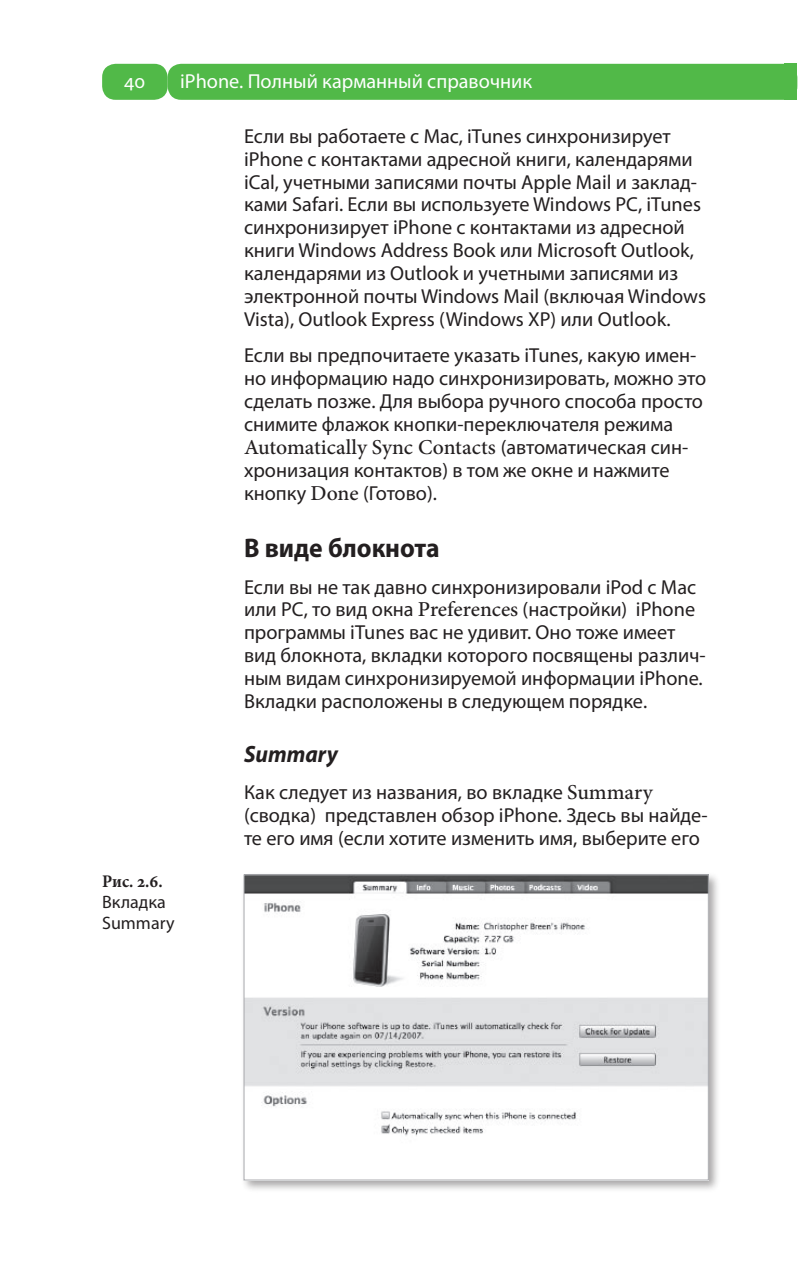
<style>
.page{position:relative;width:798px;height:1276px;background:#fff}
.page>*{position:absolute;margin:0;border:0;box-sizing:border-box;transform-origin:0 0}
.t1{font:700 27px "Myriad Pro";color:#231f20;scale:.95 1}
.t2{font:italic 700 23.62px "Myriad Pro";color:#231f20;scale:.95 1}
.t3{font:500 21.15px "Minion Pro";color:#231f20}
.t4{font:20.25px/22.9px "Myriad Pro";color:#231f20}
.t5{font:20.25px "Myriad Pro";color:#fff}
.t6{font:18px/20.7px "Myriad Pro";color:#231f20}
.t7{font:700 17.78px "Minion Pro";color:#231f20;scale:.95 1}
.s1{font-family:"Myriad Pro";font-weight:400;font-size:20.25px}
.s2{font-family:"Minion Pro";font-weight:500;font-size:21.15px}
</style>
<div class="page">
<div style="left:167px;top:64px;width:630px;height:36px;background:#51b948;border-radius:14px"></div>
<div style="left:102px;top:64px;width:65px;height:36px;background:#51b948;border-radius:14px"></div>
<div style="left:784px;top:64px;width:13px;height:36px;background:#51b948"></div>
<hr style="left:797px;top:64px;width:1px;height:36px;background:#51b948">
<div style="left:239px;top:870px;width:482px;height:323px;background:#231f20;opacity:.4"></div>
<img style="left:246px;top:876px;width:460px;height:302px">
<div style="left:244px;top:874px;width:464px;height:306px;border:1px solid #a8a9ad"></div>
<p class="t5" style="left:124px;top:69px;width:22px">40</p>
<p class="t5" style="left:180px;top:69px;width:353px">iPhone. Полный карманный справочник</p>
<p class="t4" style="left:244px;top:124px;width:463px">Если вы работаете с Mac, iTunes синхронизирует iPhone с контактами адресной книги, календарями iCal, учетными записями почты Apple Mail и заклад&shy;ками Safari. Если вы используете Windows PC, iTunes синхронизирует iPhone с контактами из адресной книги Windows Address Book или Microsoft Outlook, календарями из Outlook и учетными записями из электронной почты Windows Mail (включая Windows Vista), Outlook Express (Windows XP) или Outlook.</p>
<p class="t4" style="left:244px;top:344px;width:463px">Если вы предпочитаете указать iTunes, какую имен&shy;но информацию надо синхронизировать, можно это сделать позже. Для выбора ручного способа просто снимите флажок кнопки-переключателя режима</p>
<p class="t3" style="left:244px;top:433px;width:444px">Automatically Sync Contacts <span class="s1">(автоматическая син-</span></p>
<p class="t4" style="left:244px;top:458px;width:427px">хронизация контактов) в том же окне и нажмите кнопку <span class="s2">Done</span> (Готово).</p>
<h1 class="t1" style="left:244px;top:530px;width:207px">В виде блокнота</h1>
<p class="t4" style="left:244px;top:575px;width:463px">Если вы не так давно синхронизировали iPod с Mac или PC, то вид окна <span class="s2">Preferences</span> (настройки) iPhone программы iTunes вас не удивит. Оно тоже имеет вид блокнота, вкладки которого посвящены различ&shy;ным видам синхронизируемой информации iPhone.<br>Вкладки расположены в следующем порядке.</p>
<p class="t2" style="left:244px;top:738px;width:100px">Summary</p>
<p class="t4" style="left:244px;top:780px;width:465px">Как следует из названия, во вкладке <span class="s2">Summary </span>(сводка) представлен обзор iPhone. Здесь вы найде&shy;те его имя (если хотите изменить имя, выберите его</p>
<p class="t7" style="left:102px;top:869px;width:65px">Рис. 2.6.</p>
<p class="t6" style="left:102px;top:891px;width:74px">Вкладка<br>Summary</p>
</div>
